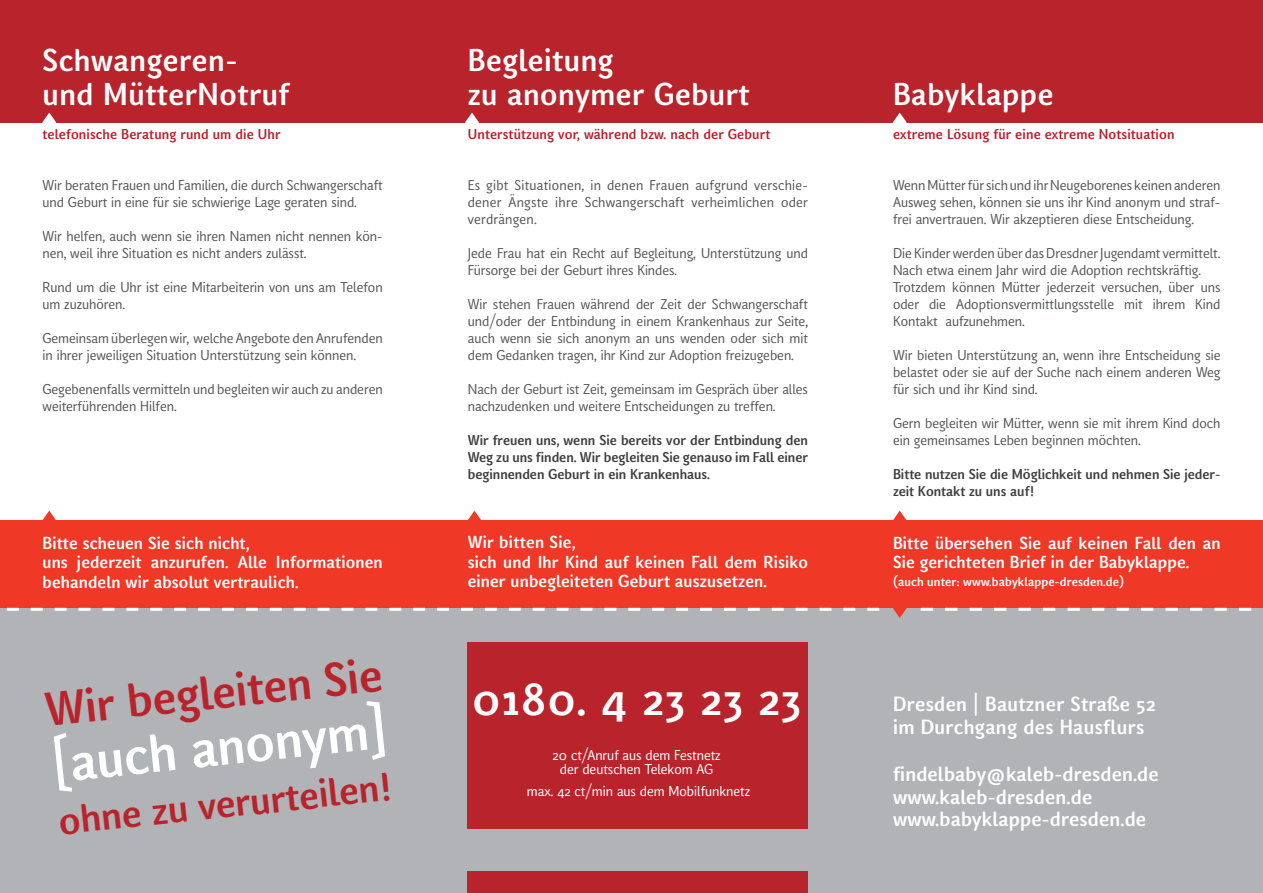
<style>
.page{position:relative;width:1263px;height:893px;background:#fff}
.page>*{position:absolute;margin:0;border:0;box-sizing:border-box;transform-origin:0 0}
.t1{font:700 51px "Kofi Red";color:#fff}
.t2{font:700 45px "Kofi Red";color:#b9232b}
.t3{font:700 45px "Kofi Red";letter-spacing:.03em;color:#fff}
.t4{font:700 37.5px "Kofi Red";color:#b9232b}
.t5{font:700 30px/34px "Kofi Red";letter-spacing:.02em;color:#fff}
.t6{font:700 19.5px/22.5px "Kofi Red";letter-spacing:.01em;color:#fff}
.t7{font:700 16.5px/19.5px "Kofi Red";letter-spacing:.01em;color:#fff}
.t8{font:13.5px/17px "Kofi Red";color:#545557}
.t9{font:700 13.5px/17px "Kofi Red";color:#3e3e3f;text-align:justify}
.t10{font:700 13.5px "Kofi Red";letter-spacing:.01em;color:#b9232b}
.t11{font:13.5px/13.5px "Kofi Red";color:#fff;text-align:center}
.t12{font:700 12px "Kofi Red";letter-spacing:.01em;color:#fff}
</style>
<div class="page">
<div style="left:0;top:605px;width:1263px;height:288px;background:#b2b3b7"></div>
<div style="left:468px;top:642px;width:340px;height:251px;background:#b9232b"></div>
<div style="left:0;top:520px;width:1263px;height:88px;background:#ef3826"></div>
<div style="left:0;top:0;width:1263px;height:122px;background:#b9232b"></div>
<div style="left:454px;top:829px;width:358px;height:41px;background:#b2b3b7"></div>
<svg style="left:7px;top:608px;width:872px;height:3px"></svg>
<svg style="left:921px;top:608px;width:331px;height:3px"></svg>
<svg style="left:42px;top:510px;width:14px;height:10px"></svg>
<svg style="left:468px;top:510px;width:13px;height:10px"></svg>
<svg style="left:893px;top:510px;width:14px;height:10px"></svg>
<svg style="left:463px;top:112px;width:18px;height:11px"></svg>
<svg style="left:40px;top:112px;width:18px;height:11px"></svg>
<svg style="left:891px;top:112px;width:18px;height:11px"></svg>
<svg style="left:893px;top:608px;width:14px;height:10px"></svg>
<h3 class="t5" style="left:43px;top:43px;width:248px">Schwangeren&shy;und MütterNotruf</h3>
<p class="t10" style="left:43px;top:125px;width:240px">telefonische Beratung rund um die Uhr</p>
<p class="t8" style="left:43px;top:177px;width:342px">Wir beraten Frauen und Familien, die durch Schwangerschaft und Geburt in eine für sie schwierige Lage geraten sind.</p>
<p class="t8" style="left:43px;top:228px;width:342px">Wir helfen, auch wenn sie ihren Namen nicht nennen kön&shy;nen, weil ihre Situation es nicht anders zulässt.</p>
<p class="t8" style="left:43px;top:279px;width:342px">Rund um die Uhr ist eine Mitarbeiterin von uns am Telefon um zuzuhören.</p>
<p class="t8" style="left:43px;top:330px;width:342px">Gemeinsam überlegen wir, welche Angebote den Anrufenden in ihrer jeweiligen Situation Unterstützung sein können.</p>
<p class="t8" style="left:43px;top:381px;width:342px">Gegebenenfalls vermitteln und begleiten wir auch zu anderen weiterführenden Hilfen.</p>
<p class="t7" style="left:43px;top:533px;width:342px">Bitte scheuen Sie sich nicht,<br>uns jederzeit anzurufen. Alle Informationen behandeln wir absolut vertraulich.</p>
<h3 class="t5" style="left:468px;top:43px;width:283px">Begleitung<br>zu anonymer Geburt</h3>
<p class="t10" style="left:468px;top:125px;width:304px">Unterstützung vor, während bzw. nach der Geburt</p>
<p class="t8" style="left:468px;top:177px;width:342px;text-align:justify">Es gibt Situationen, in denen Frauen aufgrund verschie&shy;dener Ängste ihre Schwangerschaft verheimlichen oder verdrängen.</p>
<p class="t8" style="left:468px;top:245px;width:342px">Jede Frau hat ein Recht auf Begleitung, Unterstützung und<br>Fürsorge bei der Geburt ihres Kindes.</p>
<p class="t8" style="left:468px;top:296px;width:342px;text-align:justify">Wir stehen Frauen während der Zeit der Schwangerschaft und/oder der Entbindung in einem Krankenhaus zur Seite, auch wenn sie sich anonym an uns wenden oder sich mit dem Gedanken tragen, ihr Kind zur Adoption freizugeben.</p>
<p class="t8" style="left:468px;top:381px;width:342px">Nach der Geburt ist Zeit, gemeinsam im Gespräch über alles nachzu-den- ken und weitere Entscheidungen zu treffen.</p>
<p class="t9" style="left:468px;top:432px;width:342px">Wir freuen uns, wenn Sie bereits vor der Entbindung den Weg zu uns finden. Wir begleiten Sie genauso im Fall einer beginnenden Geburt in ein Krankenhaus.</p>
<p class="t7" style="left:468px;top:532px;width:342px">Wir bitten Sie,<br>sich und Ihr Kind auf keinen Fall dem Risiko einer unbegleiteten Geburt auszusetzen.</p>
<h3 class="t5" style="left:893px;top:77px;width:162px">Babyklappe</h3>
<p class="t10" style="left:893px;top:125px;width:283px">extreme Lösung für eine extreme Notsituation</p>
<p class="t8" style="left:893px;top:177px;width:329px;text-align:justify">Wenn Mütter für sich und ihr Neugeborenes keinen anderen Ausweg sehen, können sie uns ihr Kind anonym und straf&shy;frei anver-trauen. Wir akzeptieren diese Entscheidung.</p>
<p class="t8" style="left:893px;top:245px;width:329px">Die Kinder werden über das Dresdner Jugend-amt vermittelt.<br>Nach etwa einem Jahr wird die Adop-tion rechtskräftig.<br>Trotzdem können Mütter jederzeit versuchen, über uns oder die Adoptionsvermittlungsstelle mit ihrem Kind Kontakt aufzunehmen.</p>
<p class="t8" style="left:893px;top:347px;width:329px;text-align:justify">Wir bieten Unterstützung an, wenn ihre Entscheidung sie belastet oder sie auf der Suche nach einem anderen Weg für sich und ihr Kind sind.</p>
<p class="t8" style="left:893px;top:415px;width:329px">Gern begleiten wir Mütter, wenn sie mit ihrem Kind doch ein gemeinsames Leben beginnen möchten.</p>
<p class="t9" style="left:893px;top:466px;width:329px">Bitte nutzen Sie die Möglichkeit und nehmen Sie jeder&shy;zeit Kontakt zu uns auf!</p>
<p class="t7" style="left:893px;top:533px;width:329px">Bitte übersehen Sie auf keinen Fall den an<br>Sie gerichteten Brief in der Babyklappe.</p>
<p class="t12" style="left:893px;top:574px;width:233px">(auch unter: www.babyklappe-dresden.de)</p>
<h2 class="t2" style="left:42px;top:681px;width:340px;rotate:-6deg">Wir begleiten Sie</h2>
<h2 class="t3" style="left:472px;top:670px;width:330px">0180. 4 23 23 23</h2>
<p class="t11" style="left:553px;top:749px;width:169px">20 ct/Anruf aus dem Festnetz der deutschen Telekom AG</p>
<p class="t11" style="left:527px;top:785px;width:225px">max. 42 ct/min aus dem Mobilfunknetz</p>
<h3 class="t6" style="left:893px;top:693px;width:264px">Dresden | Bautzner Straße 52 im Durchgang des Hausflurs</h3>
<h1 class="t1" style="left:49px;top:732px;width:337px;rotate:-6deg">[auch anonym]</h1>
<h3 class="t4" style="left:56px;top:797px;width:337px;rotate:-6deg">ohne zu verurteilen!</h3>
<h3 class="t6" style="left:893px;top:763px;width:267px">findelbaby@kaleb-dresden.de www.kaleb-dresden.de www.babyklappe-dresden.de</h3>
</div>
